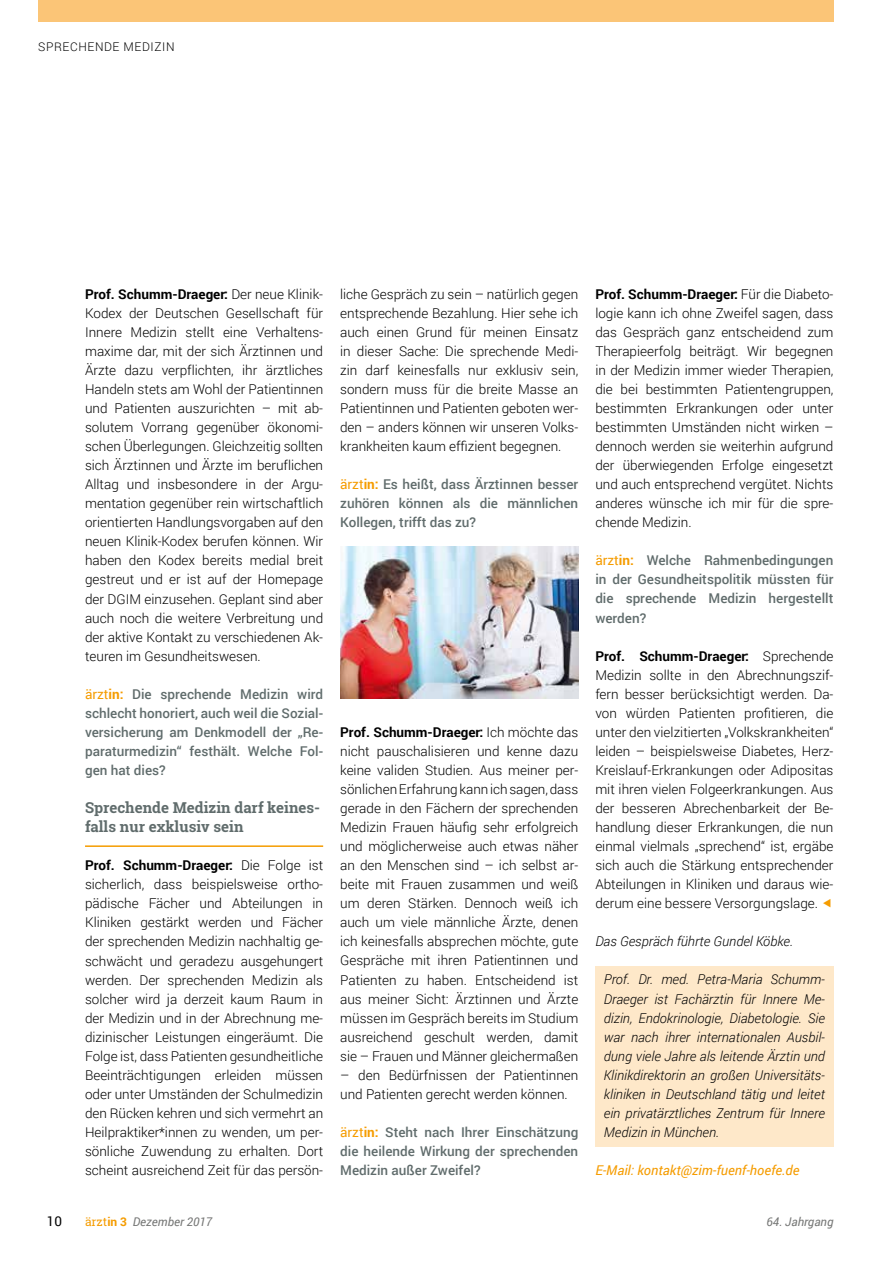
<style>
.page{position:relative;width:893px;height:1263px;background:#fff}
.page>*{position:absolute;margin:0;border:0;box-sizing:border-box;transform-origin:0 0}
.t1{font:700 15px/19px "Roboto Slab";color:#606c6c}
.t2{font:300 13.5px/19px "Roboto";color:#000;text-align:justify}
.t3{font:500 13.5px/19px "Roboto";color:#606c6c;text-align:justify}
.t4{font:italic 300 13.5px/19px "Roboto";color:#000;text-align:justify}
.t5{font:italic 13.5px "Roboto";color:#f59c00}
.t6{font:13.5px "Roboto";color:#000}
.t7{font:italic 12px "Roboto";color:#767776}
.t8{font:300 12px "Roboto";letter-spacing:.05em;color:#000}
.s1{font-weight:700}
.s2{font-weight:400;color:#f59c00}
.s3{font-weight:700;color:#f59c00}
.s4{font-family:"Roboto Slab";font-style:normal;color:#f59c00}
.s5{font-weight:700;font-style:normal;color:#f59c00}
</style>
<div class="page">
<div style="left:38px;top:0;width:795px;height:21px;background:#fbc577"></div>
<div style="left:595px;top:966px;width:238px;height:180px;background:#fee8c9"></div>
<hr style="left:85px;top:845px;width:238px;height:2px;background:#f59c00">
<img style="left:340px;top:546px;width:238px;height:153px">
<p class="t8" style="left:38px;top:38px;width:138px">SPRECHENDE MEDIZIN</p>
<p class="t2" style="left:85px;top:284px;width:240px"><span class="s1">Prof. Schumm-Draeger:</span> Der neue Klinik-Kodex der Deutschen Gesellschaft für Innere Medizin stellt eine Verhaltens&shy;maxime dar, mit der sich Ärztinnen und Ärzte dazu verpflichten, ihr ärztliches Handeln stets am Wohl der Patientinnen und Patienten auszurichten – mit ab&shy;solutem Vorrang gegenüber ökonomi&shy;schen Überlegungen. Gleichzeitig sollten sich Ärztinnen und Ärzte im beruflichen Alltag und insbesondere in der Argu&shy;mentation gegenüber rein wirtschaftlich orientierten Handlungsvorgaben auf den neuen Klinik-Kodex berufen können. Wir haben den Kodex bereits medial breit gestreut und er ist auf der Homepage der DGIM einzusehen. Geplant sind aber auch noch die weitere Verbreitung und der aktive Kontakt zu verschiedenen Ak&shy;teuren im Gesundheitswesen.</p>
<p class="t3" style="left:85px;top:684px;width:240px"><span class="s2">ärzt</span><span class="s3">in:</span> Die sprechende Medizin wird schlecht honoriert, auch weil die Sozial&shy;versicherung am Denkmodell der „Re&shy;paraturmedizin“ festhält. Welche Fol&shy;gen hat dies?</p>
<p class="t1" style="left:85px;top:798px;width:237px">Sprechende Medizin darf keines&shy;falls nur exklusiv sein</p>
<p class="t2" style="left:85px;top:855px;width:240px"><span class="s1">Prof. Schumm-Draeger:</span> Die Folge ist sicherlich, dass beispielsweise ortho&shy;pädische Fächer und Abteilungen in Kliniken gestärkt werden und Fächer der sprechenden Medizin nachhaltig ge&shy;schwächt und geradezu ausgehungert werden. Der sprechenden Medizin als solcher wird ja derzeit kaum Raum in der Medizin und in der Abrechnung me&shy;dizinischer Leistungen eingeräumt. Die Folge ist, dass Patienten gesundheitliche Beeinträchtigungen erleiden müssen oder unter Umständen der Schulmedizin den Rücken kehren und sich vermehrt an Heilpraktiker*innen zu wenden, um per&shy;sönliche Zuwendung zu erhalten. Dort scheint ausreichend Zeit für das persön-</p>
<p class="t2" style="left:340px;top:284px;width:240px">liche Gespräch zu sein – natürlich gegen entsprechende Bezahlung. Hier sehe ich auch einen Grund für meinen Einsatz in dieser Sache: Die sprechende Medi&shy;zin darf keinesfalls nur exklusiv sein, sondern muss für die breite Masse an Patientinnen und Patienten geboten wer&shy;den – anders können wir unseren Volks&shy;krankheiten kaum effizient begegnen.</p>
<p class="t3" style="left:340px;top:474px;width:240px"><span class="s2">ärzt</span><span class="s3">in:</span> Es heißt, dass Ärztinnen besser zuhören können als die männlichen Kollegen, trifft das zu?</p>
<p class="t2" style="left:340px;top:722px;width:240px"><span class="s1">Prof. Schumm-Draeger:</span> Ich möchte das nicht pauschalisieren und kenne dazu keine validen Studien. Aus meiner per&shy;sönlichen Erfahrung kann ich sagen, dass gerade in den Fächern der sprechenden Medizin Frauen häufig sehr erfolgreich und möglicherweise auch etwas näher an den Menschen sind – ich selbst ar&shy;beite mit Frauen zusammen und weiß um deren Stärken. Dennoch weiß ich auch um viele männliche Ärzte, denen ich keinesfalls absprechen möchte, gute Gespräche mit ihren Patientinnen und Patienten zu haben. Entscheidend ist aus meiner Sicht: Ärztinnen und Ärzte müssen im Gespräch bereits im Studium ausreichend geschult werden, damit sie – Frauen und Männer gleichermaßen</p>
<p class="t2" style="left:340px;top:1065px;width:240px">– den Bedürfnissen der Patientinnen und Patienten gerecht werden können.</p>
<p class="t3" style="left:340px;top:1122px;width:240px"><span class="s2">ärzt</span><span class="s3">in:</span> Steht nach Ihrer Einschätzung die heilende Wirkung der sprechenden Medizin außer Zweifel?</p>
<p class="t2" style="left:595px;top:284px;width:240px"><span class="s1">Prof. Schumm-Draeger:</span> Für die Diabeto&shy;logie kann ich ohne Zweifel sagen, dass das Gespräch ganz entscheidend zum Therapieerfolg beiträgt. Wir begegnen in der Medizin immer wieder Therapien, die bei bestimmten Patientengruppen, bestimmten Erkrankungen oder unter bestimmten Umständen nicht wirken – dennoch werden sie weiterhin aufgrund der überwiegenden Erfolge eingesetzt und auch entsprechend vergütet. Nichts anderes wünsche ich mir für die spre&shy;chende Medizin.</p>
<p class="t3" style="left:595px;top:550px;width:240px"><span class="s2">ärzt</span><span class="s3">in:</span> Welche Rahmenbedingungen in der Gesundheitspolitik müssten für die sprechende Medizin hergestellt werden?</p>
<p class="t2" style="left:595px;top:646px;width:240px"><span class="s1">Prof. Schumm-Draeger:</span> Sprechende Medizin sollte in den Abrechnungszif&shy;fern besser berücksichtigt werden. Da&shy;von würden Patienten profitieren, die unter den vielzitierten „Volkskrankheiten“ leiden – beispielsweise Diabetes, Herz-Kreislauf-Erkrankungen oder Adipositas mit ihren vielen Folgeerkrankungen. Aus der besseren Abrechenbarkeit der Be&shy;handlung dieser Erkrankungen, die nun einmal vielmals „sprechend“ ist, ergäbe sich auch die Stärkung entsprechender Abteilungen in Kliniken und daraus wie&shy;derum eine bessere Versorgungslage.</p>
<p class="t4" style="left:595px;top:931px;width:199px">Das Gespräch führte Gundel Köbke.</p>
<p class="t4" style="left:604px;top:970px;width:223px">Prof. Dr. med. Petra-Maria Schumm-Draeger ist Fachärztin für Innere Me&shy;dizin, Endokrinologie, Diabetologie. Sie war nach ihrer internationalen Ausbil&shy;dung viele Jahre als leitende Ärztin und Klinikdirektorin an großen Universitäts&shy;kliniken in Deutschland tätig und leitet ein privatärztliches Zentrum für Innere Medizin in München.</p>
<p class="t5" style="left:595px;top:1161px;width:206px">E-Mail: kontakt@zim-fuenf-hoefe.de</p>
<p class="t6" style="left:47px;top:1212px;width:17px">10</p>
<p class="t7" style="left:85px;top:1214px;width:129px"><span class="s4">ärzt</span><span class="s5">in 3</span> Dezember 2017</p>
<p class="t7" style="left:767px;top:1214px;width:68px">64. Jahrgang</p>
</div>
